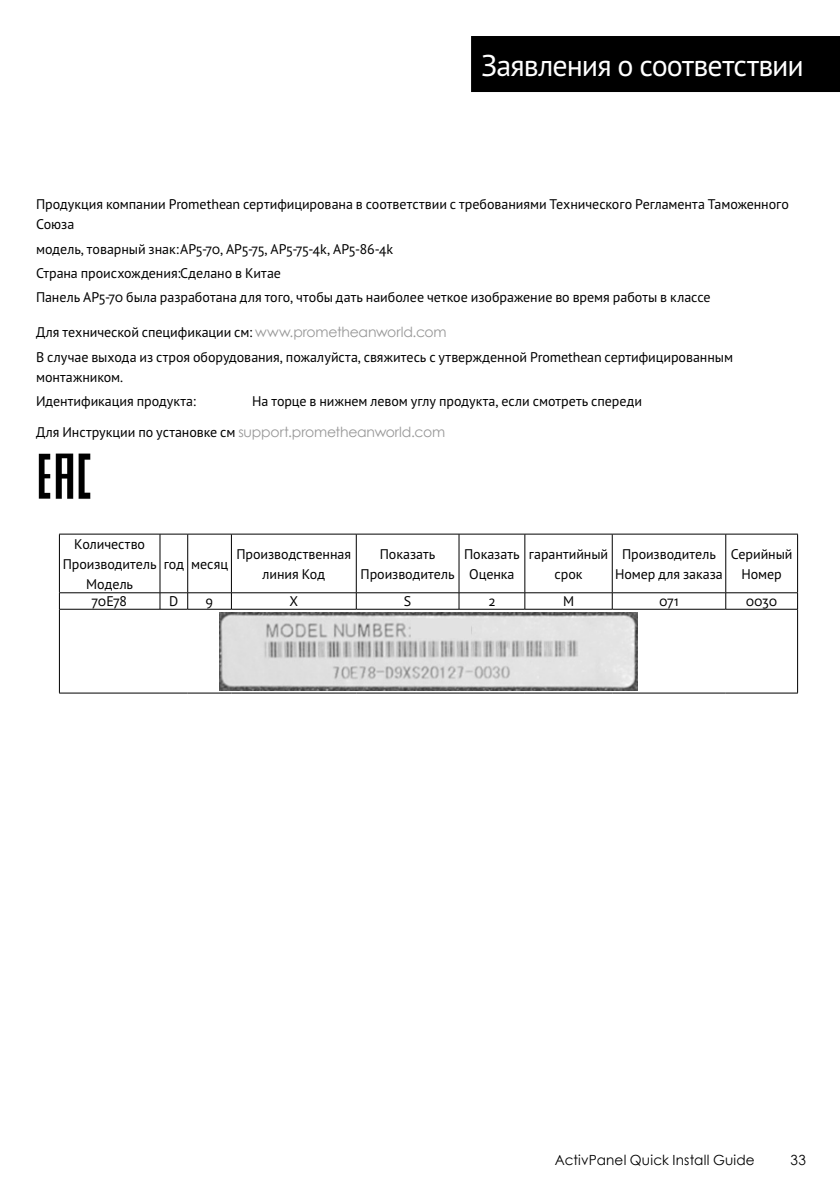
<style>
.page{position:relative;width:840px;height:1191px;background:#fff}
.page>*{position:absolute;margin:0;border:0;box-sizing:border-box;transform-origin:0 0}
.Page_Header_RU{font:30px "PT Sans Pro";letter-spacing:-.03em;color:#fff}
.Body_Copy_RU{font:14px/20px "PT Sans Pro";letter-spacing:-.005em;color:#000;text-align:center}
.Body_Copy_RU-2{font:14px "Century Gothic";letter-spacing:-.015em;color:#989898}
.t1{font:14px "Century Gothic";letter-spacing:.015em;color:#000}
.s1{font-family:"Century Gothic";color:#989898}
.s2{font-family:"PT Sans Pro";color:#000}
</style>
<div class="page">
<img style="left:38px;top:453px;width:53px;height:46px">
<hr style="left:59px;top:534px;width:101px;height:1px;background:#000">
<hr style="left:59px;top:534px;width:1px;height:58px;background:#000">
<svg style="left:160px;top:534px;width:27px;height:1px"></svg>
<hr style="left:159px;top:534px;width:1px;height:58px;background:#000">
<hr style="left:188px;top:534px;width:43px;height:1px;background:#000">
<hr style="left:187px;top:534px;width:1px;height:58px;background:#000">
<hr style="left:231px;top:534px;width:125px;height:1px;background:#000">
<hr style="left:231px;top:534px;width:1px;height:58px;background:#000">
<hr style="left:356px;top:534px;width:103px;height:1px;background:#000">
<hr style="left:356px;top:534px;width:1px;height:58px;background:#000">
<hr style="left:459px;top:534px;width:65px;height:1px;background:#000">
<hr style="left:458px;top:534px;width:1px;height:58px;background:#000">
<hr style="left:524px;top:534px;width:88px;height:1px;background:#000">
<hr style="left:524px;top:534px;width:1px;height:58px;background:#000">
<hr style="left:612px;top:534px;width:113px;height:1px;background:#000">
<hr style="left:611px;top:534px;width:1px;height:58px;background:#000">
<hr style="left:725px;top:534px;width:72px;height:1px;background:#000">
<hr style="left:725px;top:534px;width:1px;height:58px;background:#000">
<hr style="left:796px;top:534px;width:1px;height:58px;background:#000">
<hr style="left:59px;top:592px;width:101px;height:1px;background:#000">
<svg style="left:59px;top:593px;width:1px;height:16px"></svg>
<hr style="left:188px;top:592px;width:43px;height:1px;background:#000">
<hr style="left:231px;top:592px;width:125px;height:1px;background:#000">
<svg style="left:231px;top:593px;width:1px;height:16px"></svg>
<hr style="left:356px;top:592px;width:103px;height:1px;background:#000">
<svg style="left:356px;top:593px;width:1px;height:16px"></svg>
<hr style="left:459px;top:592px;width:65px;height:1px;background:#000">
<svg style="left:458px;top:593px;width:1px;height:16px"></svg>
<hr style="left:524px;top:592px;width:88px;height:1px;background:#000">
<svg style="left:524px;top:593px;width:1px;height:16px"></svg>
<hr style="left:612px;top:592px;width:113px;height:1px;background:#000">
<svg style="left:611px;top:593px;width:1px;height:16px"></svg>
<hr style="left:725px;top:592px;width:72px;height:1px;background:#000">
<svg style="left:725px;top:593px;width:1px;height:16px"></svg>
<hr style="left:59px;top:609px;width:101px;height:1px;background:#000">
<hr style="left:59px;top:609px;width:1px;height:84px;background:#000">
<svg style="left:159px;top:592px;width:29px;height:18px"></svg>
<hr style="left:188px;top:609px;width:43px;height:1px;background:#000">
<hr style="left:231px;top:609px;width:125px;height:1px;background:#000">
<hr style="left:356px;top:609px;width:103px;height:1px;background:#000">
<hr style="left:459px;top:609px;width:65px;height:1px;background:#000">
<hr style="left:524px;top:609px;width:88px;height:1px;background:#000">
<hr style="left:612px;top:609px;width:113px;height:1px;background:#000">
<hr style="left:725px;top:609px;width:72px;height:1px;background:#000">
<hr style="left:796px;top:609px;width:1px;height:84px;background:#000">
<hr style="left:59px;top:692px;width:101px;height:1px;background:#000">
<svg style="left:160px;top:692px;width:28px;height:1px"></svg>
<hr style="left:188px;top:692px;width:43px;height:1px;background:#000">
<hr style="left:231px;top:692px;width:125px;height:1px;background:#000">
<hr style="left:356px;top:692px;width:103px;height:1px;background:#000">
<hr style="left:459px;top:692px;width:65px;height:1px;background:#000">
<hr style="left:524px;top:692px;width:88px;height:1px;background:#000">
<hr style="left:612px;top:692px;width:113px;height:1px;background:#000">
<hr style="left:725px;top:692px;width:72px;height:1px;background:#000">
<img style="left:219px;top:612px;width:418px;height:78px">
<div style="left:472px;top:37px;width:366px;height:54px;background:#000"></div>
<div style="left:471px;top:36px;width:368px;height:56px;border:2px solid #000"></div>
<div style="left:411px;top:620px;width:59px;height:18px;background:#e2e2e2"></div>
<p class="Page_Header_RU" style="left:481px;top:46px;width:324px">Заявления о соответствии</p>
<p class="Body_Copy_RU" style="left:36px;top:194px;width:754px;text-align:left">Продукция компании Promethean сертифицирована в соответствии с требованиями Технического Регламента Таможенного<br>Союза</p>
<p class="Body_Copy_RU" style="left:36px;top:238px;width:358px">модель, товарный знак:AP5-70, AP5-75, AP5-75-4k, AP5-86-4k</p>
<p class="Body_Copy_RU" style="left:36px;top:262px;width:246px">Страна происхождения:Сделано в Китае</p>
<p class="Body_Copy_RU" style="left:36px;top:287px;width:675px">Панель AP5-70 была разработана для того, чтобы дать наиболее четкое изображение во время работы в классе</p>
<p class="Body_Copy_RU" style="left:36px;top:322px;width:412px">Для технической спецификации см: <span class="s1">www.prometheanworld.com</span></p>
<p class="Body_Copy_RU" style="left:36px;top:346px;width:698px;text-align:left">В случае выхода из строя оборудования, пожалуйста, свяжитесь с утвержденной Promethean сертифицированным монтажником.</p>
<p class="Body_Copy_RU" style="left:36px;top:390px;width:161px">Идентификация продукта:</p>
<p class="Body_Copy_RU" style="left:252px;top:390px;width:391px">На торце в нижнем левом углу продукта, если смотреть спереди</p>
<p class="Body_Copy_RU-2" style="left:36px;top:422px;width:410px"><span class="s2">Для Инструкции по установке см</span> support.prometheanworld.com</p>
<p class="Body_Copy_RU" style="left:63px;top:533px;width:95px">Количество<br>Производитель<br>Модель</p>
<p class="Body_Copy_RU" style="left:163px;top:553px;width:22px">год</p>
<p class="Body_Copy_RU" style="left:191px;top:553px;width:38px">месяц</p>
<p class="Body_Copy_RU" style="left:236px;top:543px;width:116px">Производственная линия Код</p>
<p class="Body_Copy_RU" style="left:360px;top:543px;width:95px">Показать<br>Производитель</p>
<p class="Body_Copy_RU" style="left:464px;top:543px;width:57px">Показать<br>Оценка</p>
<p class="Body_Copy_RU" style="left:528px;top:543px;width:81px">гарантийный срок</p>
<p class="Body_Copy_RU" style="left:614px;top:543px;width:109px">Производитель<br>Номер для заказа</p>
<p class="Body_Copy_RU" style="left:730px;top:543px;width:63px">Серийный<br>Номер</p>
<p class="Body_Copy_RU" style="left:92px;top:591px;width:36px">70E78</p>
<p class="Body_Copy_RU" style="left:169px;top:591px;width:11px">D</p>
<p class="Body_Copy_RU" style="left:206px;top:591px;width:9px">9</p>
<p class="Body_Copy_RU" style="left:289px;top:591px;width:10px">X</p>
<p class="Body_Copy_RU" style="left:403px;top:591px;width:9px">S</p>
<p class="Body_Copy_RU" style="left:488px;top:591px;width:9px">2</p>
<p class="Body_Copy_RU" style="left:562px;top:591px;width:13px">M</p>
<p class="Body_Copy_RU" style="left:659px;top:591px;width:21px">071</p>
<p class="Body_Copy_RU" style="left:745px;top:591px;width:33px">0030</p>
<p class="t1" style="left:554px;top:1150px;width:201px">ActivPanel Quick Install Guide</p>
<p class="t1" style="left:790px;top:1150px;width:17px">33</p>
</div>
